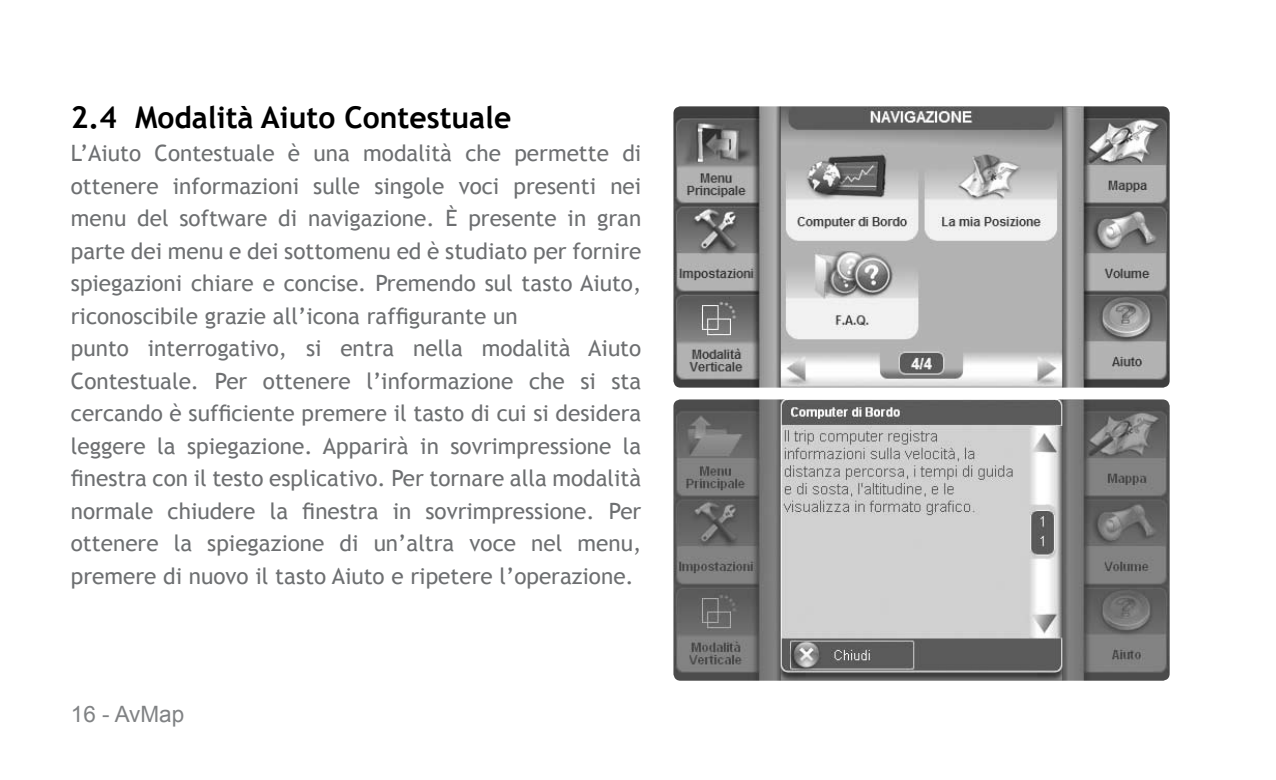
<style>
.page{position:relative;width:1276px;height:780px;background:#fff}
.page>*{position:absolute;margin:0;border:0;box-sizing:border-box;transform-origin:0 0}
.t1{font:700 30px "Trebuchet MS";color:#000}
.t2{font:22.5px/32.5px "Trebuchet MS";color:#6d6f71}
.t3{font:22.5px "Arial";color:#808284}
</style>
<div class="page">
<img style="left:673px;top:106px;width:496px;height:281px;border-radius:7px">
<img style="left:673px;top:399px;width:496px;height:281px;border-radius:7px">
<h1 class="t1" style="left:71px;top:99px;width:442px">2.4 Modalità Aiuto Contestuale</h1>
<p class="t2" style="left:71px;top:137px;width:572px">L’Aiuto Contestuale è una modalità che permette di ottenere informazioni sulle singole voci presenti nei menu del software di navigazione. È presente in gran parte dei menu e dei sottomenu ed è studiato per fornire spiegazioni chiare e concise. Premendo sul tasto Aiuto, riconoscibile grazie all’icona raffigurante un<br>punto interrogativo, si entra nella modalità Aiuto Contestuale. Per ottenere l’informazione che si sta cercando è sufficiente premere il tasto di cui si desidera leggere la spiegazione. Apparirà in sovrimpressione la finestra con il testo esplicativo. Per tornare alla modalità normale chiudere la finestra in sovrimpressione. Per ottenere la spiegazione di un’altra voce nel menu, premere di nuovo il tasto Aiuto e ripetere l’operazione.</p>
<p class="t3" style="left:71px;top:699px;width:115px">16 - AvMap</p>
</div>
